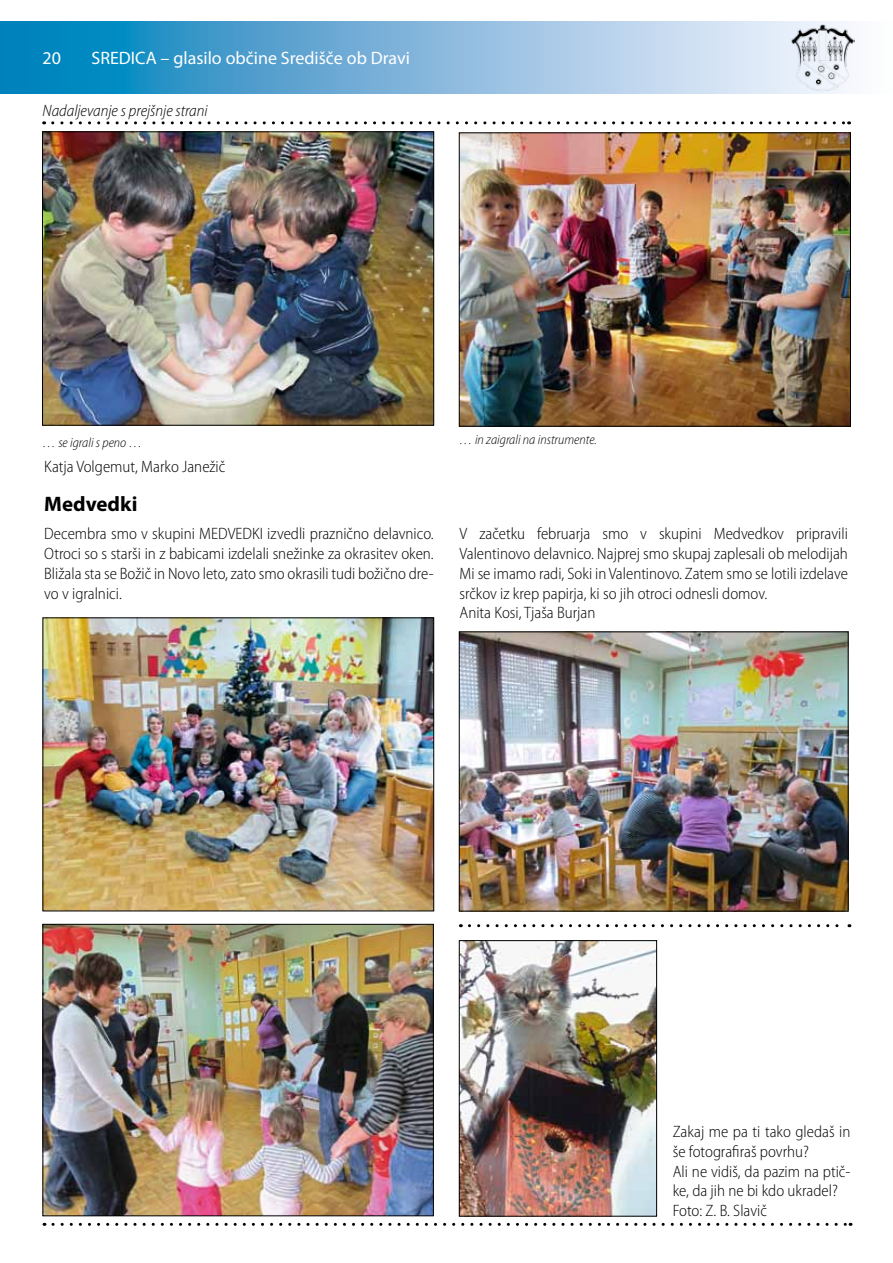
<style>
.page{position:relative;width:893px;height:1263px;background:#fff}
.page>*{position:absolute;margin:0;border:0;box-sizing:border-box;transform-origin:0 0}
.t1{font:700 21px "Myriad Pro";color:#000}
.t2{font:18px "Myriad Pro";color:#fff}
.t3{font:300 semi-condensed 16.5px/19.8px "Myriad Pro";color:#000}
.t4{font:italic 300 semi-condensed 16.5px "Myriad Pro";color:#000}
.t5{font:italic 300 semi-condensed 13.5px "Myriad Pro";color:#000}
</style>
<div class="page">
<svg style="left:0;top:21px;width:855px;height:73px;background:#75b4da"></svg>
<img style="left:790px;top:24px;width:64px;height:67px">
<svg style="left:53px;top:1223px;width:798px;height:3px"></svg>
<svg style="left:53px;top:121px;width:797px;height:3px"></svg>
<svg style="left:469px;top:924px;width:381px;height:3px"></svg>
<img style="left:44px;top:133px;width:388px;height:291px">
<div style="left:42px;top:131px;width:392px;height:295px;border:1px solid #000"></div>
<img style="left:461px;top:134px;width:388px;height:291px">
<div style="left:459px;top:132px;width:392px;height:295px;border:1px solid #000"></div>
<img style="left:45px;top:619px;width:387px;height:290px">
<img style="left:45px;top:926px;width:387px;height:288px">
<div style="left:43px;top:924px;width:391px;height:292px;border:1px solid #000"></div>
<img style="left:461px;top:633px;width:385px;height:276px">
<img style="left:461px;top:942px;width:194px;height:272px">
<div style="left:459px;top:940px;width:198px;height:276px;border:1px solid #000"></div>
<p class="t2" style="left:43px;top:46px;width:20px">20</p>
<p class="t2" style="left:92px;top:46px;width:320px">SREDICA – glasilo občine Središče ob Dravi</p>
<p class="t4" style="left:43px;top:102px;width:167px">Nadaljevanje s prejšnje strani</p>
<p class="t5" style="left:43px;top:435px;width:101px">… se igrali s peno …</p>
<p class="t5" style="left:459px;top:432px;width:139px">… in zaigrali na instrumente.</p>
<p class="t3" style="left:44px;top:457px;width:183px">Katja Volgemut, Marko Janežič</p>
<p class="t1" style="left:44px;top:490px;width:95px">Medvedki</p>
<p class="t3" style="left:44px;top:524px;width:391px;text-align:justify">Decembra smo v skupini MEDVEDKI izvedli praznično delavnico.<br>Otroci so s starši in z babicami izdelali snežinke za okrasitev oken.<br>Bližala sta se Božič in Novo leto, zato smo okrasili tudi božično dre&shy;vo v igralnici.</p>
<p class="t3" style="left:459px;top:524px;width:390px">V začetku februarja smo v skupini Medvedkov pripravili Valentinovo delavnico. Najprej smo skupaj zaplesali ob melodijah Mi se imamo radi, Soki in Valentinovo. Zatem smo se lotili izdelave srčkov iz krep papirja, ki so jih otroci odnesli domov.<br>Anita Kosi, Tjaša Burjan</p>
<p class="t3" style="left:673px;top:1122px;width:179px">Zakaj me pa ti tako gledaš in še fotografiraš povrhu?<br>Ali ne vidiš, da pazim na ptič&shy;ke, da jih ne bi kdo ukradel?<br>Foto: Z. B. Slavič</p>
</div>
